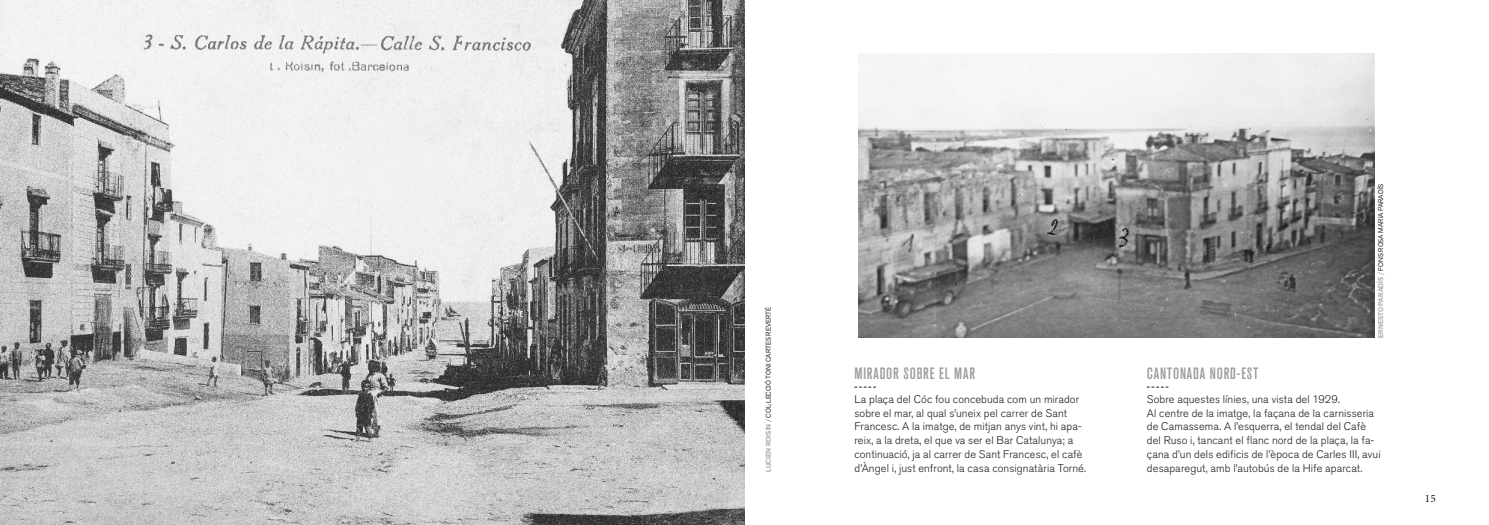
<style>
.page{position:relative;width:1489px;height:525px;background:#fff}
.page>*{position:absolute;margin:0;border:0;box-sizing:border-box;transform-origin:0 0}
.t1{font:500 condensed 16.25px "Akzidenz Grotesk BQ";letter-spacing:.05em;color:#9d9d9d}
.t2{font:11.25px "Minion Pro";color:#1d1d1b}
.t3{font:300 11px/13.8px "Akzidenz Grotesk BQ";letter-spacing:.01em;color:#1d1d1b}
.t4{font:6.88px "Akzid Grtsk Next";color:#1d1d1b}
.s1{font-weight:500;color:#9d9d9d}
</style>
<div class="page">
<img style="left:859px;top:53px;width:515px;height:285px">
<img style="left:0;top:0;width:744px;height:524px">
<svg style="left:854px;top:386px;width:21px;height:1px"></svg>
<svg style="left:1147px;top:386px;width:21px;height:1px"></svg>
<p class="t4" style="left:764px;top:471px;width:166px;rotate:-90deg"><span class="s1">LUCIEN ROISIN /</span> COL·LECCIÓ TONI CARTES REVERTÉ</p>
<h1 class="t1" style="left:854px;top:364px;width:122px">MIRADOR SOBRE EL MAR</h1>
<p class="t3" style="left:854px;top:392px;width:233px">La plaça del Cóc fou concebuda com un mirador sobre el mar, al qual s’uneix pel carrer de Sant Francesc. A la imatge, de mitjan anys vint, hi apa&shy;reix, a la dreta, el que va ser el Bar Catalunya; a continuació, ja al carrer de Sant Francesc, el cafè d’Àngel i, just enfront, la casa consignatària Torné.</p>
<h1 class="t1" style="left:1146px;top:364px;width:113px">CANTONADA NORD-EST</h1>
<p class="t4" style="left:1376px;top:338px;width:155px;rotate:-90deg"><span class="s1">ERNESTO PARADÍS /</span> FONS ROSA MARIA PARADÍS</p>
<p class="t3" style="left:1146px;top:392px;width:235px">Sobre aquestes línies, una vista del 1929.<br>Al centre de la imatge, la façana de la carnisseria de Camassema. A l’esquerra, el tendal del Cafè del Ruso i, tancant el flanc nord de la plaça, la fa&shy;çana d’un dels edificis de l’època de Carles III, avui desaparegut, amb l’autobús de la Hife aparcat.</p>
<p class="t2" style="left:1424px;top:491px;width:12px">15</p>
</div>
